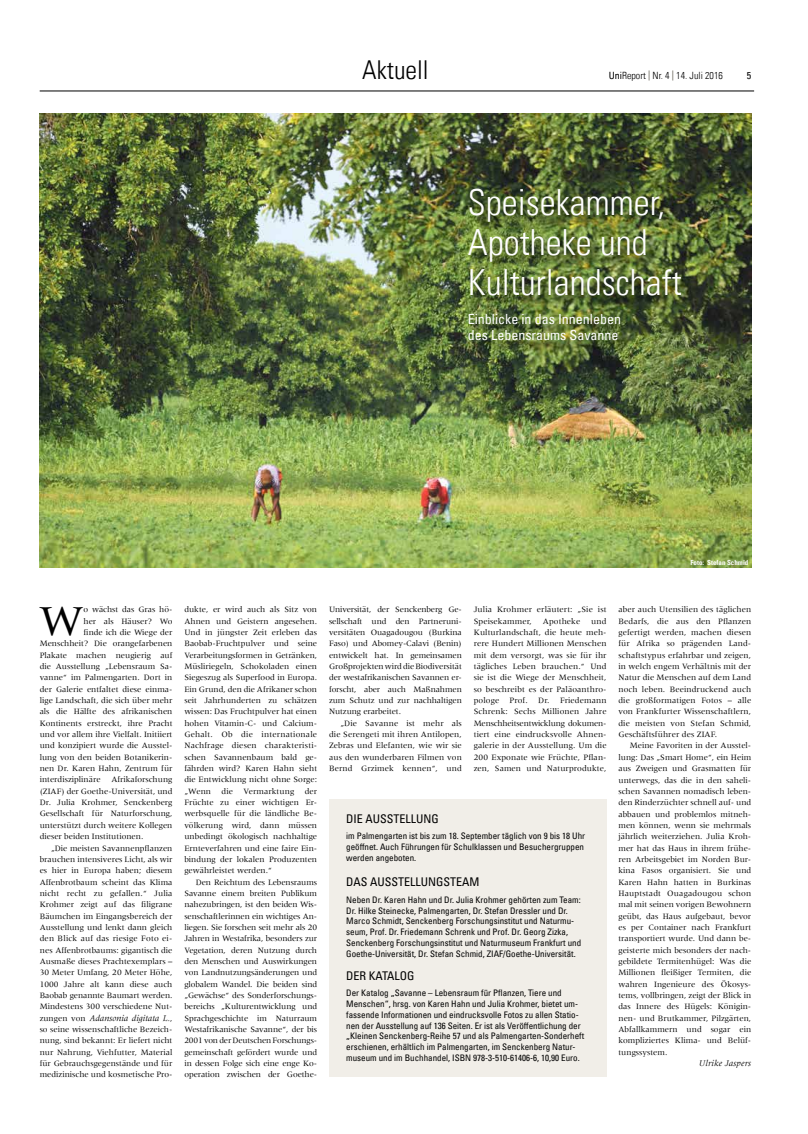
<style>
.page{position:relative;width:808px;height:1134px;background:#fff}
.page>*{position:absolute;margin:0;border:0;box-sizing:border-box;transform-origin:0 0}
.t1{font:44.3px "Meridien";color:#000}
.t2{font:36px/40px "Univers Com 47 Light Cond";color:#fff}
.t3{font:26px "Univers Com 47 Light Cond";color:#000}
.t4{font:condensed 14px/16.8px "Univers Com 57";color:#fff}
.t5{font:condensed 12px "Univers Com 57";color:#000}
.t6{font:10px "Univers Com 47 Light Cond";color:#000}
.t7{font:condensed 10px "Univers Com 57";color:#000}
.t8{font:condensed 9px/10.8px "Univers Com 57";color:#000}
.t9{font:italic 9px "Meridien Com";color:#000}
.t10{font:8.5px/11.3px "Meridien";color:#000;text-align:justify}
.t11{font:7px "Univers Com 67 Bold Cond";color:#fff}
.s1{font-family:"Univers Com 57";font-stretch:condensed}
.s2{color:#3f3a2d}
.s3{font-family:"Meridien";font-style:normal;font-size:8.5px}
</style>
<div class="page">
<hr style="left:40px;top:91px;width:714px;height:1px;background:#000">
<div style="left:329px;top:799px;width:278px;height:278px;background:#f1eee8"></div>
<img style="left:40px;top:113px;width:711px;height:454px">
<div style="left:471px;top:191px;width:222px;height:162px;background:#000;opacity:.75"></div>
<h3 class="t3" style="left:362px;top:55px;width:68px">Aktuell</h3>
<p class="t6" style="left:609px;top:70px;width:116px"><span class="s1">Uni</span>Report <span class="s2">|</span> Nr. 4 <span class="s2">|</span> 14. Juli 2016</p>
<p class="t7" style="left:747px;top:69px;width:6px">5</p>
<h2 class="t2" style="left:468px;top:183px;width:215px">Speisekammer,<br>Apotheke und<br>Kulturlandschaft</h2>
<h3 class="t4" style="left:468px;top:310px;width:155px">Einblicke in das Innenleben des Lebensraums Savanne</h3>
<p class="t11" style="left:690px;top:558px;width:59px">Foto: Stefan Schmid</p>
<h1 class="t1" style="left:39px;top:597px;width:46px">W</h1>
<p class="t10" style="left:84px;top:604px;width:90px">o wächst das Gras hö-</p>
<p class="t10" style="left:84px;top:615px;width:90px">her als Häuser? Wo</p>
<p class="t10" style="left:84px;top:627px;width:90px">finde ich die Wiege der</p>
<p class="t10" style="left:40px;top:638px;width:134px">Menschheit? Die orangefarbenen</p>
<p class="t10" style="left:40px;top:649px;width:134px">Plakate machen neugierig auf</p>
<p class="t10" style="left:40px;top:661px;width:134px">die Ausstellung „Lebensraum Sa-</p>
<p class="t10" style="left:40px;top:672px;width:134px">vanne“ im Palmengarten. Dort in</p>
<p class="t10" style="left:40px;top:683px;width:134px">der Galerie entfaltet diese einma-</p>
<p class="t10" style="left:40px;top:695px;width:134px">lige Landschaft, die sich über mehr</p>
<p class="t10" style="left:40px;top:706px;width:134px">als die Hälfte des afrikanischen</p>
<p class="t10" style="left:40px;top:717px;width:134px">Kontinents erstreckt, ihre Pracht</p>
<p class="t10" style="left:40px;top:729px;width:134px">und vor allem ihre Vielfalt. Initiiert</p>
<p class="t10" style="left:40px;top:740px;width:134px">und konzipiert wurde die Ausstel-</p>
<p class="t10" style="left:40px;top:751px;width:134px">lung von den beiden Botanikerin-</p>
<p class="t10" style="left:40px;top:763px;width:134px">nen Dr. Karen Hahn, Zentrum für</p>
<p class="t10" style="left:40px;top:774px;width:62px">interdisziplinäre</p>
<p class="t10" style="left:40px;top:774px;width:134px;text-indent:72px">Afrikaforschung (ZIAF) der Goethe-Universität, und Dr. Julia Krohmer, Senckenberg Gesellschaft für Naturforschung, unterstützt durch weitere Kollegen dieser beiden Institutionen.</p>
<p class="t10" style="left:40px;top:842px;width:134px;text-indent:11px">„Die meisten Savannenpflanzen brauchen intensiveres Licht, als wir es hier in Europa haben; diesem Affenbrotbaum scheint das Klima nicht recht zu gefallen.“ Julia Krohmer zeigt auf das filigrane Bäumchen im Eingangsbereich der Ausstellung und lenkt dann gleich den Blick auf das riesige Foto ei&shy;nes Affenbrotbaums: gigantisch die Ausmaße dieses Prachtexemplars – 30 Meter Umfang, 20 Meter Höhe, 1000 Jahre alt kann diese auch Baobab genannte Baumart werden.<br>Mindestens 300 verschiedene Nut-</p>
<p class="t9" style="left:40px;top:1012px;width:134px"><span class="s3">zungen von</span> Adansonia digitata L.<span class="s3">,</span></p>
<p class="t10" style="left:40px;top:1023px;width:134px">so seine wissenschaftliche Bezeich&shy;nung, sind bekannt: Er liefert nicht nur Nahrung, Viehfutter, Material für Gebrauchsgegenstände und für medizinische und kosmetische Pro-</p>
<p class="t10" style="left:184px;top:604px;width:134px;text-align:left">dukte, er wird auch als Sitz von<br>Ahnen und Geistern angesehen.<br>Und in jüngster Zeit erleben das<br>Baobab-Fruchtpulver und seine<br>Verarbeitungsformen in Getränken,<br>Müsliriegeln, Schokoladen einen<br>Siegeszug als Superfood in Europa.<br>Ein Grund, den die Afrikaner schon seit Jahrhunderten zu schätzen wissen: Das Fruchtpulver hat einen hohen Vitamin-C- und Calcium-<br>Gehalt. Ob die internationale<br>Nachfrage diesen charakteristi&shy;schen Savannenbaum bald ge&shy;fährden wird? Karen Hahn sieht die Entwicklung nicht ohne Sorge: „Wenn die Vermarktung der<br>Früchte zu einer wichtigen Er&shy;werbsquelle für die ländliche Be&shy;völkerung wird, dann müssen unbedingt ökologisch nachhaltige<br>Ernteverfahren und eine faire Ein&shy;bindung der lokalen Produzenten gewährleistet werden.“</p>
<p class="t10" style="left:184px;top:876px;width:134px;text-align:left;text-indent:11px">Den Reichtum des Lebensraums Savanne einem breiten Publikum nahezubringen, ist den beiden Wis&shy;senschaftlerinnen ein wichtiges An&shy;liegen. Sie forschen seit mehr als 20<br>Jahren in Westafrika, besonders zur Vegetation, deren Nutzung durch den Menschen und Auswirkungen von Landnutzungsänderungen und globalem Wandel. Die beiden sind „Gewächse“ des Sonderforschungs&shy;bereichs „Kulturentwicklung und Sprachgeschichte im Naturraum Westafrikanische Savanne“, der bis 2001 von der Deutschen Forschungs&shy;gemeinschaft gefördert wurde und in dessen Folge sich eine enge Ko&shy;operation zwischen der Goethe-</p>
<p class="t10" style="left:474px;top:604px;width:134px">Julia Krohmer erläutert: „Sie ist<br>Speisekammer,</p>
<p class="t10" style="left:329px;top:604px;width:134px">Universität, der Senckenberg Ge&shy;sellschaft und den Partneruni&shy;versitäten Ouagadougou (Burkina Faso) und Abomey-Calavi (Benin) entwickelt hat. In gemeinsamen Großprojekten wird die Biodiversität der westafrikanischen Savannen er&shy;forscht, aber auch Maßnahmen zum Schutz und zur nachhaltigen Nutzung erarbeitet.</p>
<p class="t10" style="left:329px;top:717px;width:134px;text-indent:11px">„Die Savanne ist mehr als die Serengeti mit ihren Antilopen, Zebras und Elefanten, wie wir sie aus den wunderbaren Filmen von Bernd Grzimek kennen“, und</p>
<p class="t10" style="left:474px;top:615px;width:134px;text-align:left;text-indent:117px">und<br>Kulturlandschaft, die heute meh&shy;rere Hundert Millionen Menschen mit dem versorgt, was sie für ihr tägliches Leben brauchen.“ Und sie ist die Wiege der Menschheit, so beschreibt es der Paläoanthro&shy;pologe Prof. Dr. Friedemann<br>Schrenk: Sechs Millionen Jahre<br>Menschheitsentwicklung dokumen&shy;tiert eine eindrucksvolle Ahnen&shy;galerie in der Ausstellung. Um die<br>200 Exponate wie Früchte, Pflan&shy;zen, Samen und Naturprodukte,</p>
<p class="t10" style="left:618px;top:604px;width:134px">aber auch Utensilien des täglichen Bedarfs, die aus den Pflanzen gefertigt werden, machen diesen für Afrika so prägenden Land&shy;schaftstypus erfahrbar und zeigen, in welch engem Verhältnis mit der Natur die Menschen auf dem Land noch leben. Beeindruckend auch die großformatigen Fotos – alle von Frankfurter Wissenschaftlern, die meisten von Stefan Schmid, Geschäftsführer des ZIAF.</p>
<p class="t10" style="left:543px;top:615px;width:39px">Apotheke</p>
<p class="t10" style="left:618px;top:740px;width:134px;text-indent:11px">Meine Favoriten in der Ausstel&shy;lung: Das „Smart Home“, ein Heim aus Zweigen und Grasmatten für unterwegs, das die in den saheli&shy;schen Savannen nomadisch leben&shy;den Rinderzüchter schnell auf- und abbauen und problemlos mitneh&shy;men können, wenn sie mehrmals jährlich weiterziehen. Julia Kroh&shy;mer hat das Haus in ihrem frühe&shy;ren Arbeitsgebiet im Norden Bur&shy;kina Fasos organisiert. Sie und Karen Hahn hatten in Burkinas Hauptstadt Ouagadougou schon mal mit seinen vorigen Bewohnern geübt, das Haus aufgebaut, bevor es per Container nach Frankfurt transportiert wurde. Und dann be&shy;geisterte mich besonders der nach&shy;gebildete Termitenhügel: Was die Millionen fleißiger Termiten, die wahren Ingenieure des Ökosys&shy;tems, vollbringen, zeigt der Blick in das Innere des Hügels: Königin&shy;nen- und Brutkammer, Pilzgärten, Abfallkammern und sogar ein kompliziertes Klima- und Belüf&shy;tungssystem.</p>
<p class="t9" style="left:699px;top:1058px;width:54px">Ulrike Jaspers</p>
<h3 class="t5" style="left:346px;top:811px;width:35px">Die Ausstellung</h3>
<p class="t8" style="left:346px;top:830px;width:240px">im Palmengarten ist bis zum 18. September täglich von 9 bis 18 Uhr geöffnet. Auch Führungen für Schulklassen und Besuchergruppen werden angeboten.</p>
<h3 class="t5" style="left:346px;top:874px;width:40px">Das Ausstellungsteam</h3>
<p class="t8" style="left:346px;top:894px;width:236px">Neben Dr. Karen Hahn und Dr. Julia Krohmer gehörten zum Team:<br>Dr. Hilke Steinecke, Palmengarten, Dr. Stefan Dressler und Dr.<br>Marco Schmidt, Senckenberg Forschungsinstitut und Naturmu&shy;seum, Prof. Dr. Friedemann Schrenk und Prof. Dr. Georg Zizka, Senckenberg Forschungsinstitut und Naturmuseum Frankfurt und Goethe-Universität, Dr. Stefan Schmid, ZIAF/Goethe-Universität.</p>
<h3 class="t5" style="left:346px;top:968px;width:37px">Der Katal</h3>
<h3 class="t5" style="left:400px;top:968px;width:14px">og</h3>
<p class="t8" style="left:346px;top:987px;width:239px">Der Katalog „Savanne – Lebensraum für Pflanzen, Tiere und Menschen“, hrsg. von Karen Hahn und Julia Krohmer, bietet um&shy;fassende Informationen und eindrucksvolle Fotos zu allen Statio&shy;nen der Ausstellung auf 136 Seiten. Er ist als Veröffentlichung der „Kleinen Senckenberg-Reihe 57 und als Palmengarten-Sonderheft erschienen, erhältlich im Palmengarten, im Senckenberg Natur&shy;museum und im Buchhandel, ISBN 978-3-510-61406-6, 10,90 Euro.</p>
</div>
